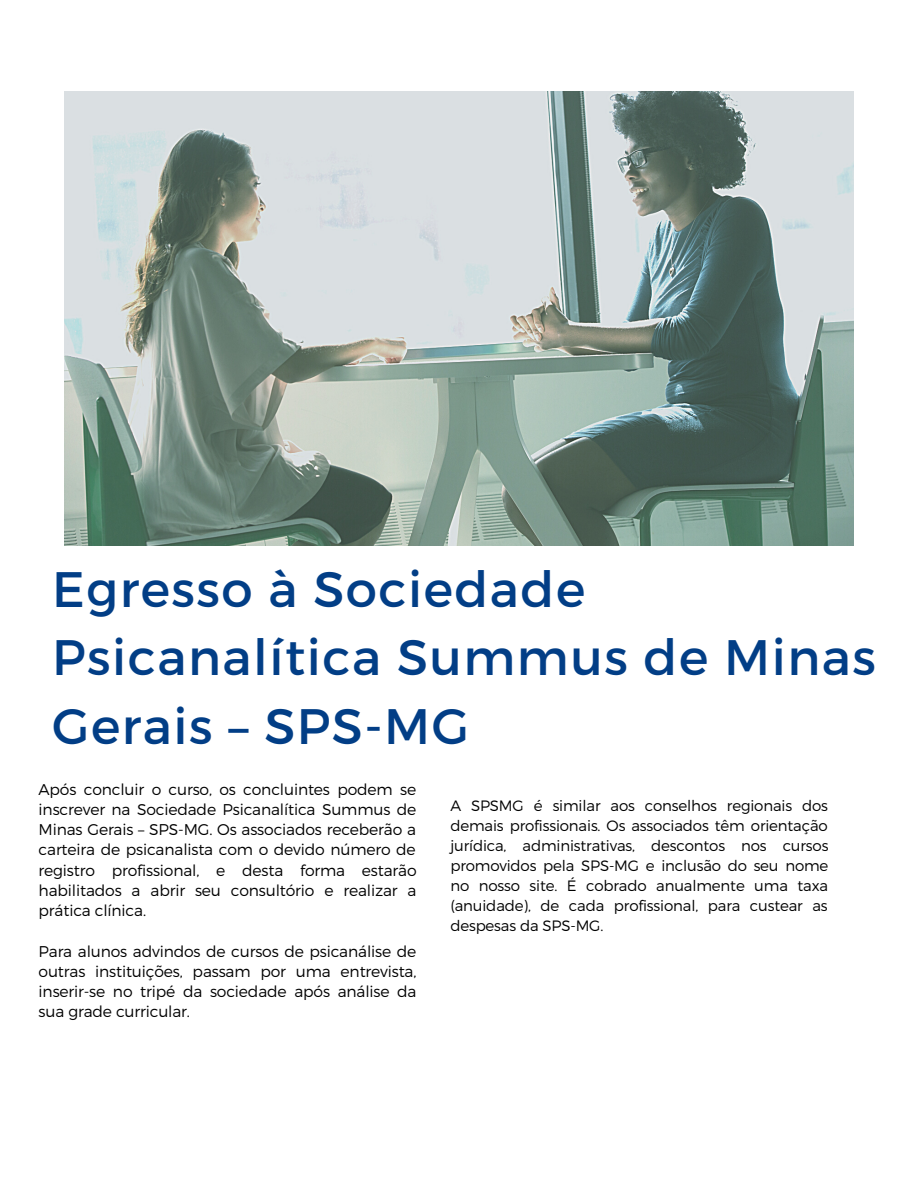
<style>
.page{position:relative;width:918px;height:1188px;background:#fff}
.page>*{position:absolute;margin:0;border:0;box-sizing:border-box;transform-origin:0 0}
.t1{font:49.8px/68.7px "Montserrat";letter-spacing:.03em;color:#023e86}
.t2{font:300 15.6px/20.2px "Montserrat";letter-spacing:-.01em;color:#000;text-align:justify}
.t3{font:300 15px/20px "Montserrat";letter-spacing:-.01em;color:#000;text-align:justify}
</style>
<div class="page">
<img style="left:64px;top:92px;width:790px;height:453px">
<h1 class="t1" style="left:52px;top:552px;width:825px">Egresso à Sociedade<br>Psicanalítica Summus de Minas<br>Gerais – SPS-MG</h1>
<p class="t2" style="left:39px;top:778px;width:380px">Após concluir o curso, os concluintes podem se inscrever na Sociedade Psicanalítica Summus de Minas Gerais – SPS-MG. Os associados receberão a carteira de psicanalista com o devido número de registro profissional, e desta forma estarão habilitados a abrir seu consultório e realizar a prática clínica.</p>
<p class="t2" style="left:39px;top:940px;width:380px">Para alunos advindos de cursos de psicanálise de outras instituições, passam por uma entrevista, inserir-se no tripé da sociedade após análise da sua grade curricular.</p>
<p class="t3" style="left:450px;top:795px;width:380px">A SPSMG é similar aos conselhos regionais dos demais profissionais. Os associados têm orientação jurídica, administrativas, descontos nos cursos promovidos pela SPS-MG e inclusão do seu nome no nosso site. É cobrado anualmente uma taxa (anuidade), de cada profissional, para custear as despesas da SPS-MG.</p>
</div>
